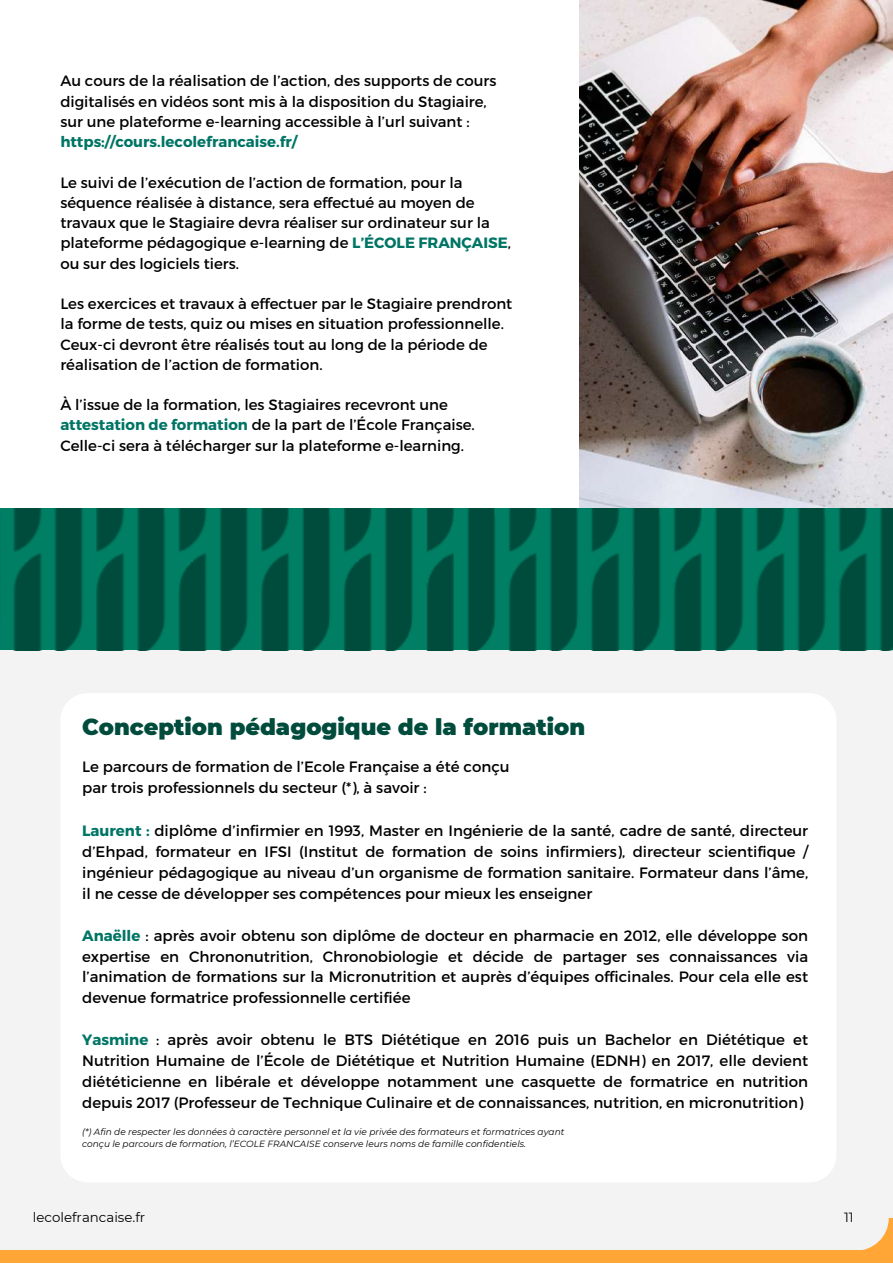
<style>
.page{position:relative;width:893px;height:1264px;background:#fff}
.page>*{position:absolute;margin:0;border:0;box-sizing:border-box;transform-origin:0 0}
.t1{font:900 22.5px "Montserrat";color:#004c3c}
.t2{font:15px/20.2px "Montserrat";color:#000}
.t3{font:700 15px "Montserrat";color:#007565}
.t4{font:13.35px "Montserrat";color:#000}
.t5{font:italic 9px/12px "Montserrat";color:#000}
.s1{font-weight:700;color:#007565}
</style>
<div class="page">
<div style="left:0;top:644px;width:892px;height:618px;background:#f3f3f3"></div>
<div style="left:60px;top:693px;width:776px;height:489px;background:#fff;border-radius:27px"></div>
<img style="left:579px;top:0;width:313px;height:508px">
<svg style="left:0;top:508px;width:892px;height:142px;background:#00614d"></svg>
<svg style="left:863px;top:1217px;width:29px;height:33px"></svg>
<div style="left:0;top:1250px;width:892px;height:12px;background:#ffa637"></div>
<p class="t2" style="left:60px;top:70px;width:437px">Au cours de la réalisation de l’action, des supports de cours digitalisés en vidéos sont mis à la disposition du Stagiaire, sur une plateforme e-learning accessible à l’url suivant :</p>
<p class="t3" style="left:60px;top:132px;width:238px">https://cours.lecolefrancaise.fr/</p>
<p class="t2" style="left:60px;top:171px;width:452px">Le suivi de l’exécution de l’action de formation, pour la séquence réalisée à distance, sera effectué au moyen de travaux que le Stagiaire devra réaliser sur ordinateur sur la plateforme pédagogique e-learning de <span class="s1">L’ÉCOLE FRANÇAISE</span>, ou sur des logiciels tiers.</p>
<p class="t2" style="left:60px;top:293px;width:453px">Les exercices et travaux à effectuer par le Stagiaire prendront la forme de tests, quiz ou mises en situation professionnelle.<br>Ceux-ci devront être réalisés tout au long de la période de réalisation de l’action de formation.</p>
<p class="t2" style="left:60px;top:394px;width:416px">À l’issue de la formation, les Stagiaires recevront une <span class="s1">attestation de formation</span> de la part de l’École Française.<br>Celle-ci sera à télécharger sur la plateforme e-learning.</p>
<h1 class="t1" style="left:82px;top:713px;width:504px">Conception pédagogique de la formation</h1>
<p class="t2" style="left:82px;top:755px;width:429px;line-height:20.9px">Le parcours de formation de l’Ecole Française a été conçu par trois professionnels du secteur (*), à savoir :</p>
<p class="t2" style="left:82px;top:819px;width:727px;line-height:20.9px;text-align:justify"><span class="s1">Laurent :</span> diplôme d’infirmier en 1993, Master en Ingénierie de la santé, cadre de santé, directeur d’Ehpad, formateur en IFSI (Institut de formation de soins infirmiers), directeur scientifique / ingénieur pédagogique au niveau d’un organisme de formation sanitaire. Formateur dans l’âme, il ne cesse de développer ses compétences pour mieux les enseigner</p>
<p class="t2" style="left:82px;top:924px;width:727px;line-height:20.9px;text-align:justify"><span class="s1">Anaëlle</span> : après avoir obtenu son diplôme de docteur en pharmacie en 2012, elle développe son expertise en Chrononutrition, Chronobiologie et décide de partager ses connaissances via l’animation de formations sur la Micronutrition et auprès d’équipes officinales. Pour cela elle est devenue formatrice professionnelle certifiée</p>
<p class="t2" style="left:82px;top:1028px;width:727px;line-height:20.9px;text-align:justify"><span class="s1">Yasmine</span> : après avoir obtenu le BTS Diététique en 2016 puis un Bachelor en Diététique et Nutrition Humaine de l’École de Diététique et Nutrition Humaine (EDNH) en 2017, elle devient diététicienne en libérale et développe notamment une casquette de formatrice en nutrition depuis 2017 (Professeur de Technique Culinaire et de connaissances, nutrition, en micronutrition)</p>
<p class="t5" style="left:82px;top:1125px;width:484px">(*) Afin de respecter les données à caractère personnel et la vie privée des formateurs et formatrices ayant conçu le parcours de formation, l’ECOLE FRANCAISE conserve leurs noms de famille confidentiels.</p>
<p class="t4" style="left:33px;top:1209px;width:114px">lecolefrancaise.fr</p>
<p class="t4" style="left:844px;top:1209px;width:11px">11</p>
</div>
